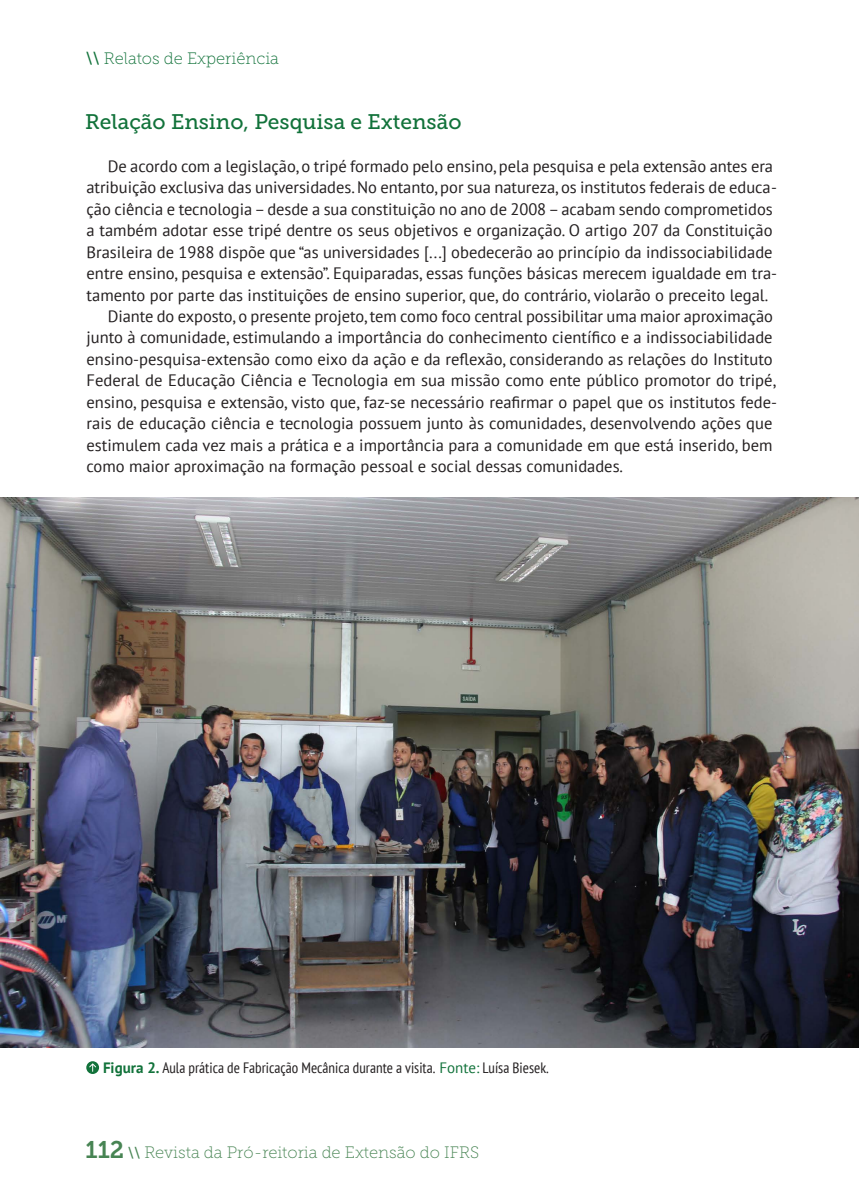
<style>
.page{position:relative;width:859px;height:1202px;background:#fff}
.page>*{position:absolute;margin:0;border:0;box-sizing:border-box;transform-origin:0 0}
.SubTítulo{font:21px "Museo Slab 500";color:#11723a}
.Texto{font:16.5px/21.5px "PT Sans";color:#231f20}
.t1{font:16.5px "Museo Slab 100";color:#478453}
.t2{font:16.5px "Museo Slab 100";color:#11723a}
.Legenda_fotos{font:condensed 15px "PT Sans";color:#231f20}
.s1{font-family:"Museo Slab 500"}
.s2{font-weight:700;font-stretch:normal;color:#11723a}
.s3{font-stretch:normal;color:#11723a}
.s4{font-family:"Museo Slab 700";font-size:24px}
.s5{font-family:"Museo Slab 500";font-size:15px}
</style>
<div class="page">
<img style="left:0;top:497px;width:858px;height:550px">
<svg style="left:86px;top:1061px;width:13px;height:12px"></svg>
<svg style="left:89px;top:1063px;width:7px;height:8px"></svg>
<p class="t2" style="left:86px;top:50px;width:194px"><span class="s1">\\</span> Relatos de Experiência</p>
<p class="SubTítulo" style="left:85px;top:110px;width:377px">Relação Ensino, Pesquisa e Extensão</p>
<p class="Texto" style="left:86px;top:155px;width:692px;text-indent:21px">De acordo com a legislação, o tripé formado pelo ensino, pela pesquisa e pela extensão antes era atribuição exclusiva das universidades. No entanto, por sua natureza, os institutos federais de educa&shy;ção ciência e tecnologia – desde a sua constituição no ano de 2008 – acabam sendo comprometidos a também adotar esse tripé dentre os seus objetivos e organização. O artigo 207 da Constituição Brasileira de 1988 dispõe que “as universidades [...] obedecerão ao princípio da indissociabilidade entre ensino, pesquisa e extensão”. Equiparadas, essas funções básicas merecem igualdade em tra&shy;tamento por parte das instituições de ensino superior, que, do contrário, violarão o preceito legal.</p>
<p class="Texto" style="left:86px;top:305px;width:692px;text-indent:21px">Diante do exposto, o presente projeto, tem como foco central possibilitar uma maior aproximação junto à comunidade, estimulando a importância do conhecimento científico e a indissociabilidade ensino-pesquisa-extensão como eixo da ação e da reflexão, considerando as relações do Instituto Federal de Educação Ciência e Tecnologia em sua missão como ente público promotor do tripé, ensino, pesquisa e extensão, visto que, faz-se necessário reafirmar o papel que os institutos fede&shy;rais de educação ciência e tecnologia possuem junto às comunidades, desenvolvendo ações que estimulem cada vez mais a prática e a importância para a comunidade em que está inserido, bem como maior aproximação na formação pessoal e social dessas comunidades.</p>
<p class="Legenda_fotos" style="left:103px;top:1057px;width:447px"><span class="s2">Figura 2.</span> Aula prática de Fabricação Mecânica durante a visita. <span class="s3">Fonte:</span> Luísa Biesek.</p>
<p class="t1" style="left:86px;top:1143px;width:395px"><span class="s4">112</span> <span class="s5">\\</span> Revista da Pró-reitoria de Extensão do IFRS</p>
</div>
